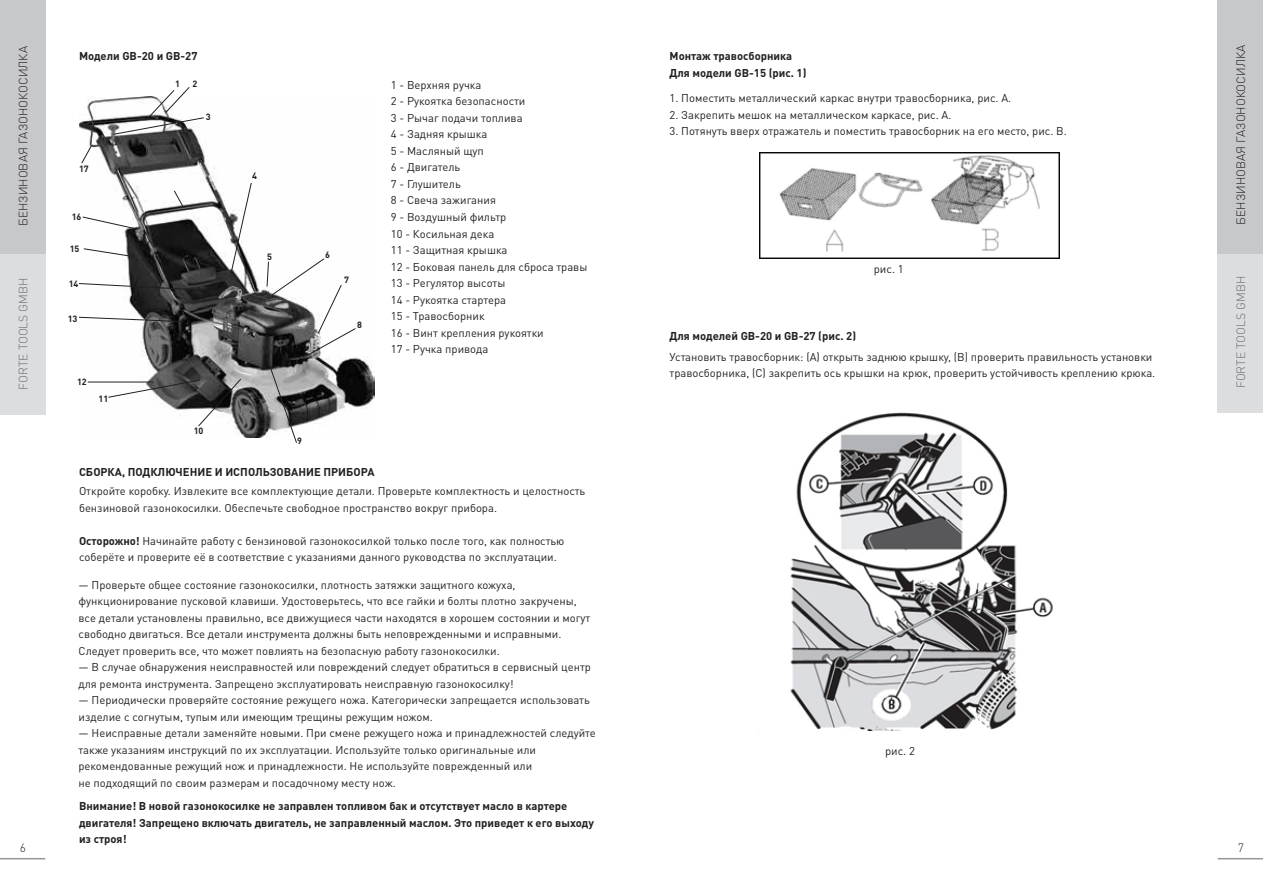
<style>
.page{position:relative;width:1263px;height:893px;background:#fff}
.page>*{position:absolute;margin:0;border:0;box-sizing:border-box;transform-origin:0 0}
.t1{font:300 12px "DIN Pro";color:#231f20}
.t2{font:300 12px "DIN Pro";color:#6d6e71}
.t3{font:11.25px/16.5px "DIN Pro";color:#231f20}
.t4{font:700 11.25px/16.5px "DIN Pro";color:#231f20}
.t5{font:700 9px "DIN Pro";color:#231f20}
.s1{font-weight:700}
</style>
<div class="page">
<div style="left:1218px;top:0;width:45px;height:413px;background:#dcddde"></div>
<div style="left:1218px;top:0;width:45px;height:254px;background:#c7c8ca"></div>
<div style="left:0;top:0;width:45px;height:414px;background:#dcddde"></div>
<div style="left:0;top:0;width:45px;height:254px;background:#c7c8ca"></div>
<hr style="left:0;top:858px;width:45px;height:1px;background:#939598">
<hr style="left:1218px;top:858px;width:45px;height:1px;background:#939598">
<img style="left:79px;top:97px;width:295px;height:340px">
<svg style="left:113px;top:87px;width:91px;height:48px"></svg>
<svg style="left:174px;top:190px;width:9px;height:17px"></svg>
<svg style="left:81px;top:145px;width:11px;height:19px"></svg>
<svg style="left:82px;top:217px;width:53px;height:12px"></svg>
<svg style="left:83px;top:248px;width:50px;height:9px"></svg>
<hr style="left:88px;top:382px;width:65px;height:1px;background:#231f20">
<svg style="left:108px;top:379px;width:133px;height:48px"></svg>
<svg style="left:263px;top:258px;width:93px;height:185px"></svg>
<svg style="left:230px;top:183px;width:22px;height:94px"></svg>
<svg style="left:79px;top:317px;width:103px;height:5px"></svg>
<svg style="left:79px;top:283px;width:141px;height:8px"></svg>
<img style="left:760px;top:152px;width:299px;height:107px">
<img style="left:790px;top:412px;width:263px;height:318px">
<p class="t1" style="left:1233px;top:225px;width:182px;rotate:-90deg">БЕНЗИНОВАЯ ГАЗОНОКОСИЛКА</p>
<p class="t1" style="left:15px;top:226px;width:182px;rotate:-90deg">БЕНЗИНОВАЯ ГАЗОНОКОСИЛКА</p>
<p class="t4" style="left:79px;top:47px;width:120px">Модели GB-20 и GB-27</p>
<p class="t5" style="left:175px;top:78px;width:6px">1</p>
<p class="t5" style="left:192px;top:78px;width:6px">2</p>
<p class="t4" style="left:670px;top:47px;width:138px">Монтаж травосборника<br>Для модели GB-15 (рис. 1)</p>
<p class="t3" style="left:670px;top:89px;width:343px">1. Поместить металлический каркас внутри травосборника, рис. А.</p>
<p class="t3" style="left:670px;top:106px;width:283px">2. Закрепить мешок на металлическом каркасе, рис. А.</p>
<p class="t3" style="left:670px;top:122px;width:399px">3. Потянуть вверх отражатель и поместить травосборник на его место, рис. В.</p>
<p class="t3" style="left:391px;top:76px;width:198px">1 - Верхняя ручка<br>2 - Рукоятка безопасности<br>3 - Рычаг подачи топлива<br>4 - Задняя крышка<br>5 - Масляный щуп<br>6 - Двигатель<br>7 - Глушитель<br>8 - Свеча зажигания<br>9 - Воздушный фильтр<br>10 - Косильная дека<br>11 - Защитная крышка<br>12 - Боковая панель для сброса травы<br>13 - Регулятор высоты<br>14 - Рукоятка стартера<br>15 - Травосборник<br>16 - Винт крепления рукоятки<br>17 - Ручка привода</p>
<p class="t5" style="left:206px;top:110px;width:6px">3</p>
<p class="t5" style="left:79px;top:163px;width:11px">17</p>
<p class="t5" style="left:252px;top:170px;width:6px">4</p>
<p class="t5" style="left:72px;top:210px;width:11px">16</p>
<p class="t5" style="left:70px;top:242px;width:11px">15</p>
<p class="t5" style="left:267px;top:250px;width:6px">5</p>
<p class="t5" style="left:325px;top:249px;width:6px">6</p>
<p class="t3" style="left:874px;top:260px;width:31px">рис. 1</p>
<p class="t5" style="left:344px;top:274px;width:6px">7</p>
<p class="t2" style="left:15px;top:389px;width:113px;rotate:-90deg">FORTE TOOLS GMBH</p>
<p class="t2" style="left:1233px;top:388px;width:113px;rotate:-90deg">FORTE TOOLS GMBH</p>
<p class="t5" style="left:69px;top:278px;width:11px">14</p>
<p class="t5" style="left:68px;top:312px;width:11px">13</p>
<p class="t5" style="left:357px;top:319px;width:6px">8</p>
<p class="t4" style="left:669px;top:327px;width:188px">Для моделей GB-20 и GB-27 (рис. 2)</p>
<p class="t3" style="left:669px;top:348px;width:487px">Установить травосборник: (A) открыть заднюю крышку, (B) проверить правильность установки травосборника, (C) закрепить ось крышки на крюк, проверить устойчивость креплению крюка.</p>
<p class="t5" style="left:77px;top:376px;width:11px">12</p>
<p class="t5" style="left:99px;top:392px;width:11px">11</p>
<p class="t5" style="left:194px;top:425px;width:11px">10</p>
<p class="t5" style="left:297px;top:435px;width:6px">9</p>
<p class="t4" style="left:79px;top:463px;width:297px">СБОРКА, ПОДКЛЮЧЕНИЕ И ИСПОЛЬЗОВАНИЕ ПРИБОРА</p>
<p class="t3" style="left:79px;top:482px;width:508px">Откройте коробку. Извлеките все комплектующие детали. Проверьте комплектность и целостность бензиновой газонокосилки. Обеспечьте свободное пространство вокруг прибора.</p>
<p class="t3" style="left:79px;top:532px;width:487px"><span class="s1">Осторожно!</span> Начинайте работу с бензиновой газонокосилкой только после того, как полностью соберёте и проверите её в соответствие с указаниями данного руководства по эксплуатации.</p>
<p class="t3" style="left:79px;top:576px;width:519px">― Проверьте общее состояние газонокосилки, плотность затяжки защитного кожуха, функционирование пусковой клавиши. Удостоверьтесь, что все гайки и болты плотно закручены, все детали установлены правильно, все движущиеся части находятся в хорошем состоянии и могут свободно двигаться. Все детали инструмента должны быть неповрежденными и исправными.<br>Следует проверить все, что может повлиять на безопасную работу газонокосилки.<br>― В случае обнаружения неисправностей или повреждений следует обратиться в сервисный центр для ремонта инструмента. Запрещено эксплуатировать неисправную газонокосилку!<br>― Периодически проверяйте состояние режущего ножа. Категорически запрещается использовать изделие с согнутым, тупым или имеющим трещины режущим ножом.<br>― Неисправные детали заменяйте новыми. При смене режущего ножа и принадлежностей следуйте также указаниям инструкций по их эксплуатации. Используйте только оригинальные или рекомендованные режущий нож и принадлежности. Не используйте поврежденный или<br>не подходящий по своим размерам и посадочному месту нож.</p>
<p class="t4" style="left:79px;top:797px;width:516px">Внимание! В новой газонокосилке не заправлен топливом бак и отсутствует масло в картере двигателя! Запрещено включать двигатель, не заправленный маслом. Это приведет к его выходу из строя!</p>
<p class="t3" style="left:885px;top:742px;width:31px">рис. 2</p>
<p class="t1" style="left:20px;top:839px;width:8px">6</p>
<p class="t1" style="left:1238px;top:839px;width:8px">7</p>
</div>
